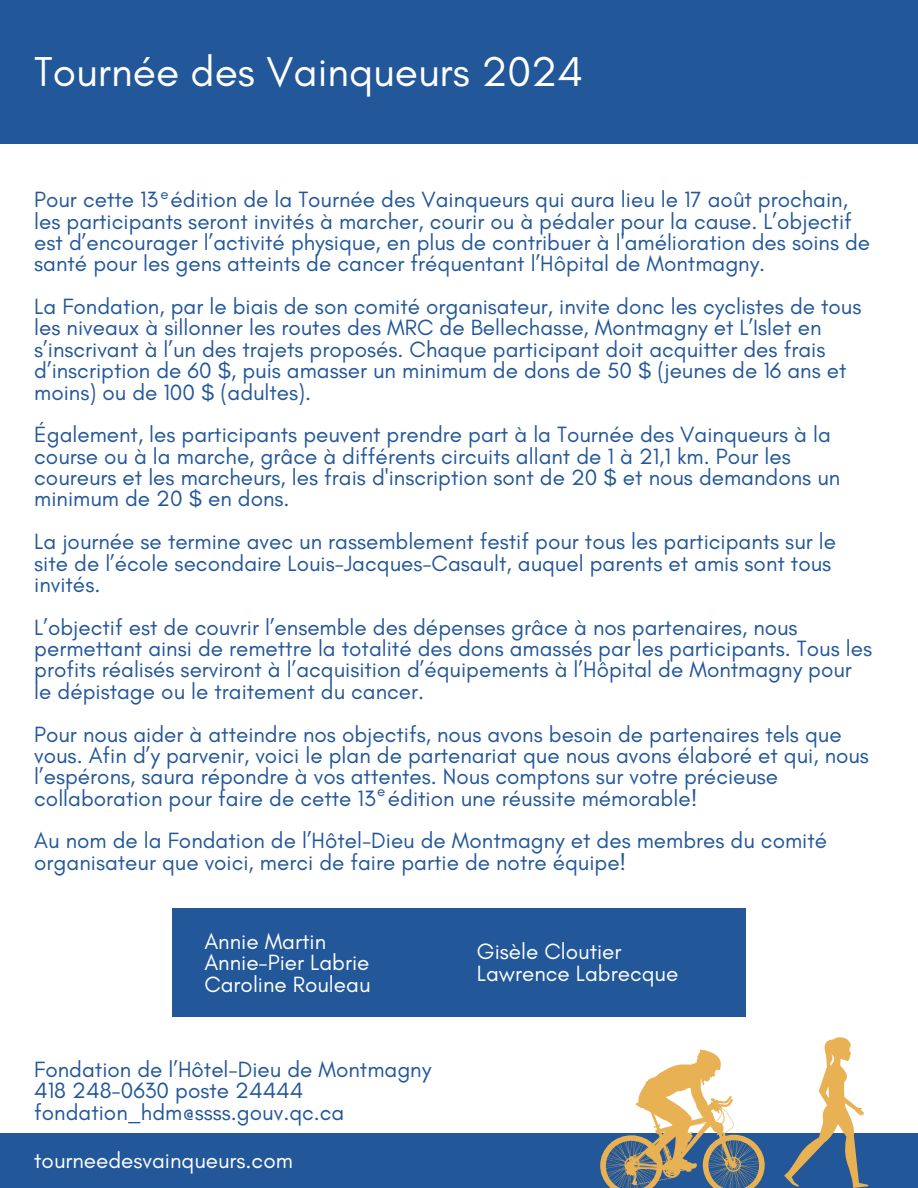
<style>
.page{position:relative;width:918px;height:1188px;background:#fff}
.page>*{position:absolute;margin:0;border:0;box-sizing:border-box;transform-origin:0 0}
.t1{font:42.45px "Glacial Indifference";color:#fff}
.t2{font:22.5px/21.3px "Glacial Indifference";color:#225799}
.t3{font:22.5px "Glacial Indifference";color:#fff}
.t4{font:15px "Glacial Indifference";color:#225799}
</style>
<div class="page">
<div style="left:0;top:0;width:918px;height:144px;background:#225799"></div>
<div style="left:172px;top:909px;width:574px;height:108px;background:#225799"></div>
<div style="left:0;top:1133px;width:918px;height:55px;background:#225799"></div>
<svg style="left:600px;top:1049px;width:164px;height:139px"></svg>
<svg style="left:784px;top:1037px;width:84px;height:151px"></svg>
<p class="t1" style="left:34px;top:46px;width:550px">Tournée des Vainqueurs 2024</p>
<p class="t2" style="left:34px;top:189px;width:837px">Pour cette 13 édition de la Tournée des Vainqueurs qui aura lieu le 17 août prochain, les participants seront invités à marcher, courir ou à pédaler pour la cause. L’objectif est d’encourager l’activité physique, en plus de contribuer à l'amélioration des soins de santé pour les gens atteints de cancer fréquentant l’Hôpital de Montmagny.</p>
<p class="t2" style="left:34px;top:296px;width:829px">La Fondation, par le biais de son comité organisateur, invite donc les cyclistes de tous les niveaux à sillonner les routes des MRC de Bellechasse, Montmagny et L’Islet en s’inscrivant à l’un des trajets proposés. Chaque participant doit acquitter des frais d’inscription de 60 $, puis amasser un minimum de dons de 50 $ (jeunes de 16 ans et moins) ou de 100 $ (adultes).</p>
<p class="t2" style="left:34px;top:424px;width:808px">Également, les participants peuvent prendre part à la Tournée des Vainqueurs à la course ou à la marche, grâce à différents circuits allant de 1 à 21,1 km. Pour les coureurs et les marcheurs, les frais d'inscription sont de 20 $ et nous demandons un minimum de 20 $ en dons.</p>
<p class="t2" style="left:34px;top:531px;width:803px">La journée se termine avec un rassemblement festif pour tous les participants sur le site de l’école secondaire Louis-Jacques-Casault, auquel parents et amis sont tous invités.</p>
<p class="t2" style="left:34px;top:616px;width:839px">L’objectif est de couvrir l’ensemble des dépenses grâce à nos partenaires, nous permettant ainsi de remettre la totalité des dons amassés par les participants. Tous les profits réalisés serviront à l’acquisition d’équipements à l’Hôpital de Montmagny pour le dépistage ou le traitement du cancer.</p>
<p class="t2" style="left:34px;top:723px;width:836px">Pour nous aider à atteindre nos objectifs, nous avons besoin de partenaires tels que vous. Afin d’y parvenir, voici le plan de partenariat que nous avons élaboré et qui, nous l’espérons, saura répondre à vos attentes. Nous comptons sur votre précieuse collaboration pour faire de cette 13 édition une réussite mémorable!</p>
<p class="t2" style="left:34px;top:830px;width:794px">Au nom de la Fondation de l’Hôtel-Dieu de Montmagny et des membres du comité organisateur que voici, merci de faire partie de notre équipe!</p>
<p class="t4" style="left:160px;top:185px;width:10px">e</p>
<p class="t4" style="left:377px;top:782px;width:10px">e</p>
<p class="t3" style="left:204px;top:927px;width:123px">Annie Martin</p>
<p class="t3" style="left:204px;top:949px;width:167px">Annie-Pier Labrie</p>
<p class="t3" style="left:204px;top:970px;width:168px">Caroline Rouleau</p>
<p class="t2" style="left:34px;top:1058px;width:399px">Fondation de l’Hôtel-Dieu de Montmagny</p>
<p class="t2" style="left:34px;top:1080px;width:271px">418 248-0630 poste 24444</p>
<p class="t2" style="left:34px;top:1101px;width:312px">fondation_hdm@ssss.gouv.qc.ca</p>
<p class="t3" style="left:34px;top:1146px;width:260px">tourneedesvainqueurs.com</p>
<p class="t3" style="left:477px;top:938px;width:146px">Gisèle Cloutier</p>
<p class="t3" style="left:477px;top:959px;width:203px">Lawrence Labrecque</p>
</div>
